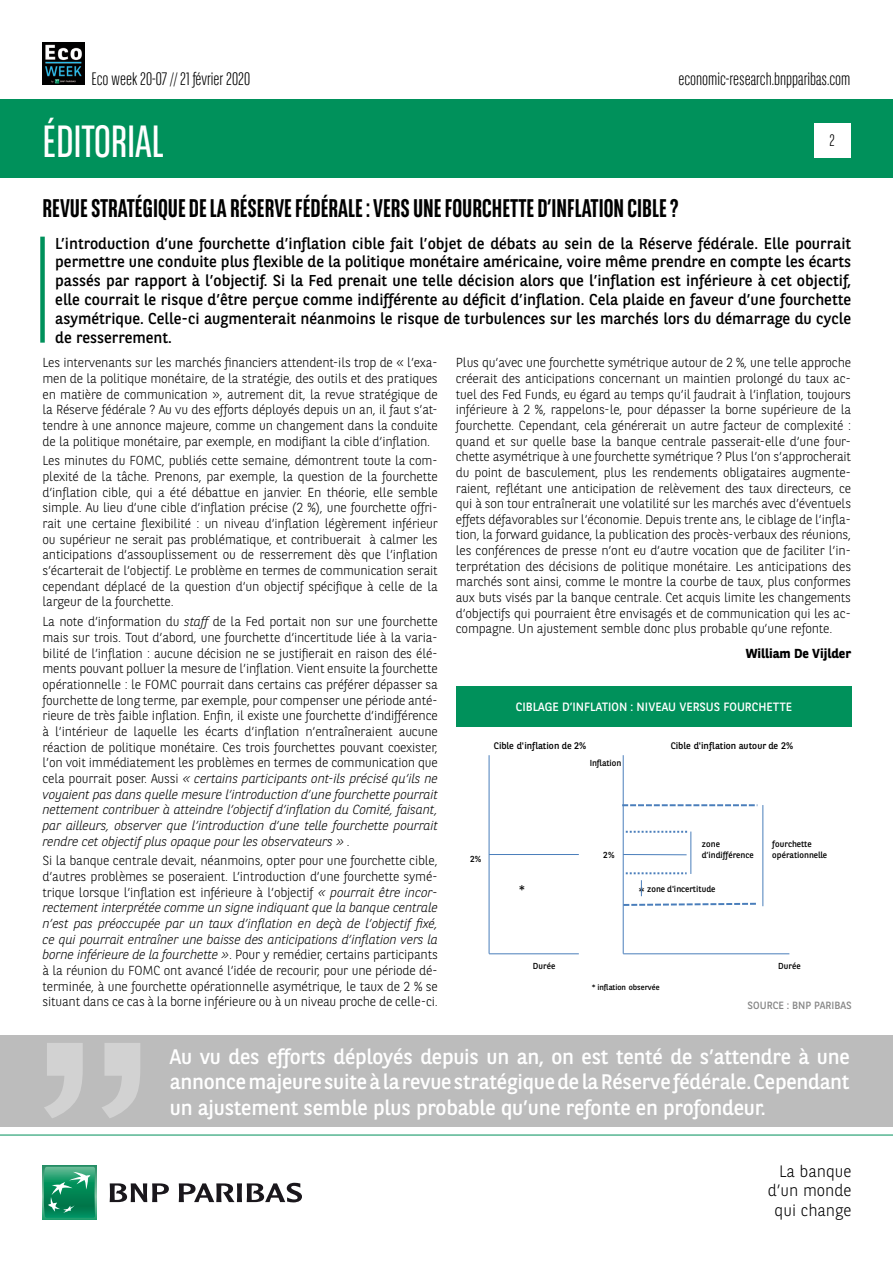
<style>
.page{position:relative;width:893px;height:1263px;background:#fff}
.page>*{position:absolute;margin:0;border:0;box-sizing:border-box;transform-origin:0 0}
.t1{font:45px "BNPP Sans Condensed";color:#fff}
.t2{font:700 25.5px "BNPP Sans Condensed";color:#000}
.t3{font:21px/25.2px "BNPP Sans";letter-spacing:-.01em;color:#fff;text-align:justify}
.t4{font:300 18px "BNPP Sans Condensed";color:#000}
.t5{font:300 16.5px/19.8px "BNPP Sans";color:#000;text-align:right}
.t6{font:300 16.5px "BNPP Sans Condensed";color:#000}
.t7{font:15.75px/18.9px "BNPP Sans";color:#000;text-align:justify}
.t8{font:14.25px "Calibri";color:#000}
.t9{font:300 13.05px/15.6px "BNPP Sans";letter-spacing:-.015em;color:#000;text-align:justify}
.t10{font:700 13.05px "BNPP Sans";color:#000}
.t11{font:12px "BNPP Sans";color:#fff}
.t12{font:10.5px "BNPP Sans";color:#878787}
.t13{font:9.45px "BNPP Sans";color:#000}
.t14{font:8.7px/10.4px "BNPP Sans";color:#000}
.t15{font:7.95px "BNPP Sans";letter-spacing:-.015em;color:#000}
.s1{font-style:italic}
</style>
<div class="page">
<div style="left:1px;top:99px;width:892px;height:78px;background:#00915b"></div>
<svg style="left:43px;top:1166px;width:53px;height:53px"></svg>
<svg style="left:44px;top:1167px;width:51px;height:51px;background:#26996e"></svg>
<svg style="left:110px;top:1183px;width:59px;height:19px"></svg>
<svg style="left:179px;top:1183px;width:123px;height:19px"></svg>
<hr style="left:0;top:1135px;width:893px;height:1px;background:#00915b">
<div style="left:814px;top:123px;width:36px;height:34px;background:#fff"></div>
<img style="left:43px;top:43px;width:42px;height:42px">
<div style="left:40px;top:237px;width:5px;height:106px;background:#00915b"></div>
<div style="left:0;top:1035px;width:892px;height:92px;background:#bcbcbc"></div>
<svg style="left:44px;top:1043px;width:96px;height:75px"></svg>
<div style="left:456px;top:686px;width:396px;height:41px;background:#00915b"></div>
<hr style="left:489px;top:953px;width:90px;height:1px;background:#4a7ebb">
<hr style="left:489px;top:755px;width:1px;height:199px;background:#4a7ebb">
<hr style="left:489px;top:854px;width:90px;height:1px;background:#4a7ebb">
<hr style="left:623px;top:953px;width:166px;height:1px;background:#4a7ebb">
<hr style="left:623px;top:755px;width:1px;height:199px;background:#4a7ebb">
<hr style="left:623px;top:854px;width:64px;height:1px;background:#4a7ebb">
<svg style="left:622px;top:804px;width:135px;height:2px"></svg>
<svg style="left:622px;top:902px;width:134px;height:5px"></svg>
<hr style="left:762px;top:805px;width:1px;height:101px;background:#4a7ebb">
<svg style="left:626px;top:831px;width:62px;height:2px"></svg>
<svg style="left:626px;top:872px;width:61px;height:2px"></svg>
<svg style="left:641px;top:880px;width:1px;height:16px"></svg>
<hr style="left:690px;top:831px;width:1px;height:43px;background:#4a7ebb">
<h3 class="t4" style="left:91px;top:67px;width:160px">Eco week 20-07 // 21 février 2020</h3>
<h1 class="t1" style="left:43px;top:113px;width:123px">ÉDITORIAL</h1>
<h3 class="t4" style="left:678px;top:67px;width:174px">economic-research.bnpparibas.com</h3>
<p class="t6" style="left:829px;top:130px;width:7px">2</p>
<h2 class="t2" style="left:43px;top:193px;width:637px">REVUE STRATÉGIQUE DE LA RÉSERVE FÉDÉRALE : VERS UNE FOURCHETTE D’INFLATION CIBLE ?</h2>
<p class="t7" style="left:55px;top:233px;width:797px">L’introduction d’une fourchette d’inflation cible fait l’objet de débats au sein de la Réserve fédérale. Elle pourrait permettre une conduite plus flexible de la politique monétaire américaine, voire même prendre en compte les écarts passés par rapport à l’objectif. Si la Fed prenait une telle décision alors que l’inflation est inférieure à cet objectif, elle courrait le risque d’être perçue comme indifférente au déficit d’inflation. Cela plaide en faveur d’une fourchette asymétrique. Celle-ci augmenterait néanmoins le risque de turbulences sur les marchés lors du démarrage du cycle de resserrement.</p>
<p class="t9" style="left:43px;top:354px;width:397px">Les intervenants sur les marchés financiers attendent-ils trop de « l’exa&shy;men de la politique monétaire, de la stratégie, des outils et des pratiques en matière de communication », autrement dit, la revue stratégique de la Réserve fédérale ? Au vu des efforts déployés depuis un an, il faut s’at&shy;tendre à une annonce majeure, comme un changement dans la conduite de la politique monétaire, par exemple, en modifiant la cible d’inflation.</p>
<p class="t9" style="left:43px;top:452px;width:397px">Les minutes du FOMC, publiés cette semaine, démontrent toute la com&shy;plexité de la tâche. Prenons, par exemple, la question de la fourchette d’inflation cible, qui a été débattue en janvier. En théorie, elle semble simple. Au lieu d’une cible d’inflation précise (2 %), une fourchette offri&shy;rait une certaine flexibilité : un niveau d’inflation légèrement inférieur ou supérieur ne serait pas problématique, et contribuerait à calmer les anticipations d’assouplissement ou de resserrement dès que l’inflation s’écarterait de l’objectif. Le problème en termes de communication serait cependant déplacé de la question d’un objectif spécifique à celle de la largeur de la fourchette.</p>
<p class="t9" style="left:43px;top:613px;width:397px">La note d’information du <span class="s1">staff</span> de la Fed portait non sur une fourchette mais sur trois. Tout d’abord, une fourchette d’incertitude liée à la varia&shy;bilité de l’inflation : aucune décision ne se justifierait en raison des élé&shy;ments pouvant polluer la mesure de l’inflation. Vient ensuite la fourchette opérationnelle : le FOMC pourrait dans certains cas préférer dépasser sa fourchette de long terme, par exemple, pour compenser une période anté&shy;rieure de très faible inflation. Enfin, il existe une fourchette d’indifférence à l’intérieur de laquelle les écarts d’inflation n’entraîneraient aucune réaction de politique monétaire. Ces trois fourchettes pouvant coexister, l’on voit immédiatement les problèmes en termes de communication que cela pourrait poser. Aussi <span class="s1">« certains participants ont-ils précisé qu’ils ne voyaient pas dans quelle mesure l’introduction d’une fourchette pourrait nettement contribuer à atteindre l’objectif d’inflation du Comité, faisant, par ailleurs, observer que l’introduction d’une telle fourchette pourrait rendre cet objectif plus opaque pour les observateurs » .</span></p>
<p class="t9" style="left:43px;top:852px;width:397px">Si la banque centrale devait, néanmoins, opter pour une fourchette cible, d’autres problèmes se poseraient. L’introduction d’une fourchette symé&shy;trique lorsque l’inflation est inférieure à l’objectif <span class="s1">« pourrait être incor&shy;rectement interprétée comme un signe indiquant que la banque centrale n’est pas préoccupée par un taux d’inflation en deçà de l’objectif fixé, ce qui pourrait entraîner une baisse des anticipations d’inflation vers la borne inférieure de la fourchette »</span>. Pour y remédier, certains participants à la réunion du FOMC ont avancé l’idée de recourir, pour une période dé&shy;terminée, à une fourchette opérationnelle asymétrique, le taux de 2 % se situant dans ce cas à la borne inférieure ou à un niveau proche de celle-ci.</p>
<p class="t9" style="left:456px;top:354px;width:397px">Plus qu’avec une fourchette symétrique autour de 2 %, une telle approche créerait des anticipations concernant un maintien prolongé du taux ac&shy;tuel des Fed Funds, eu égard au temps qu’il faudrait à l’inflation, toujours inférieure à 2 %, rappelons-le, pour dépasser la borne supérieure de la fourchette. Cependant, cela générerait un autre facteur de complexité : quand et sur quelle base la banque centrale passerait-elle d’une four&shy;chette asymétrique à une fourchette symétrique ? Plus l’on s’approcherait du point de basculement, plus les rendements obligataires augmente&shy;raient, reflétant une anticipation de relèvement des taux directeurs, ce qui à son tour entraînerait une volatilité sur les marchés avec d’éventuels effets défavorables sur l’économie. Depuis trente ans, le ciblage de l’infla&shy;tion, la forward guidance, la publication des procès-verbaux des réunions, les conférences de presse n’ont eu d’autre vocation que de faciliter l’in&shy;terprétation des décisions de politique monétaire. Les anticipations des marchés sont ainsi, comme le montre la courbe de taux, plus conformes aux buts visés par la banque centrale. Cet acquis limite les changements d’objectifs qui pourraient être envisagés et de communication qui les ac&shy;compagne. Un ajustement semble donc plus probable qu’une refonte.</p>
<p class="t10" style="left:746px;top:644px;width:107px">William De Vijlder</p>
<p class="t11" style="left:516px;top:698px;width:278px">CIBLAGE D’INFLATION : NIVEAU VERSUS FOURCHETTE</p>
<p class="t13" style="left:494px;top:739px;width:94px">Cible d'inflation de 2%</p>
<p class="t13" style="left:671px;top:739px;width:124px">Cible d'inflation autour de 2%</p>
<p class="t14" style="left:590px;top:758px;width:33px">Inflation</p>
<p class="t14" style="left:603px;top:849px;width:13px">2%</p>
<p class="t14" style="left:772px;top:839px;width:56px">fourchette opérationnelle</p>
<p class="t14" style="left:647px;top:883px;width:70px">zone d'incertitude</p>
<p class="t14" style="left:702px;top:839px;width:53px">zone d’indifférence</p>
<p class="t14" style="left:470px;top:853px;width:13px">2%</p>
<p class="t8" style="left:518px;top:881px;width:9px">*</p>
<p class="t8" style="left:638px;top:883px;width:9px">*</p>
<p class="t14" style="left:533px;top:961px;width:24px">Durée</p>
<p class="t14" style="left:778px;top:961px;width:24px">Durée</p>
<p class="t15" style="left:592px;top:982px;width:69px">* inflation observée</p>
<p class="t12" style="left:748px;top:998px;width:106px">SOURCE : BNP PARIBAS</p>
<h3 class="t3" style="left:170px;top:1043px;width:681px">Au vu des efforts déployés depuis un an, on est tenté de s’attendre à une annonce majeure suite à la revue stratégique de la Réserve fédérale. Cependant un ajustement semble plus probable qu’une refonte en profondeur.</h3>
<p class="t5" style="left:768px;top:1160px;width:85px">La banque d’un monde qui change</p>
</div>
